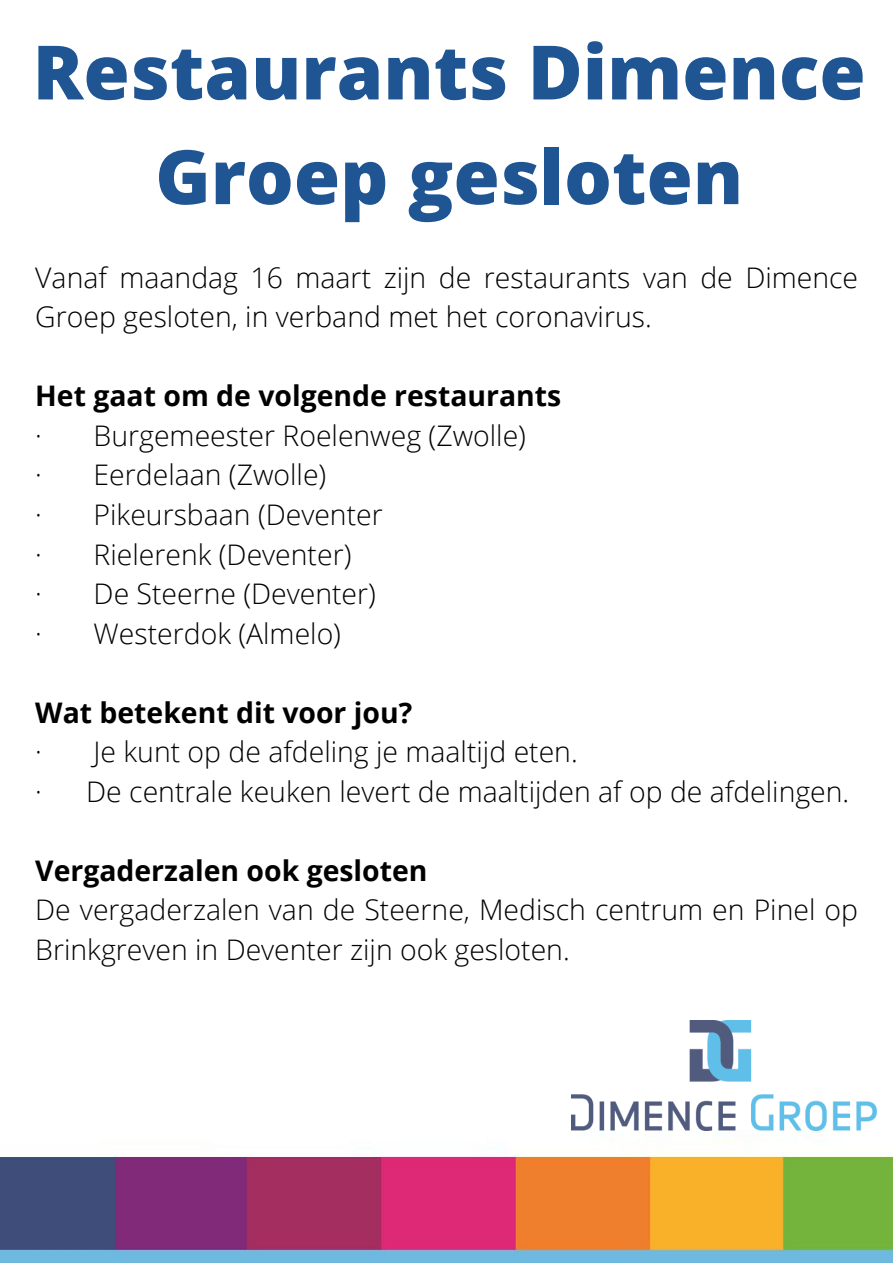
<style>
.page{position:relative;width:893px;height:1263px;background:#fff}
.page>*{position:absolute;margin:0;border:0;box-sizing:border-box;transform-origin:0 0}
.t1{font:800 75px/104.7px "Open Sans";color:#1f5593;text-align:center}
.t2{font:300 28.35px/39.5px "Open Sans";color:#000}
.t3{font:700 28.35px "Open Sans";color:#000}
</style>
<div class="page">
<img style="left:571px;top:1020px;width:305px;height:111px">
<img style="left:0;top:1155px;width:893px;height:108px">
<h1 class="t1" style="left:33px;top:18px;width:834px">Restaurants Dimence<br>Groep gesloten</h1>
<p class="t2" style="left:35px;top:257px;width:824px">Vanaf maandag 16 maart zijn de restaurants van de Dimence<br>Groep gesloten, in verband met het coronavirus.</p>
<p class="t3" style="left:35px;top:376px;width:527px">Het gaat om de volgende restaurants</p>
<p class="t2" style="left:35px;top:415px;width:492px">· Burgemeester Roelenweg (Zwolle) · Eerdelaan (Zwolle)<br>· Pikeursbaan (Deventer<br>· Rielerenk (Deventer)<br>· De Steerne (Deventer)<br>· Westerdok (Almelo)</p>
<p class="t3" style="left:35px;top:692px;width:378px">Wat betekent dit voor jou?</p>
<p class="t2" style="left:35px;top:731px;width:815px">· Je kunt op de afdeling je maaltijd eten.<br>· De centrale keuken levert de maaltijden af op de afdelingen.</p>
<p class="t3" style="left:35px;top:850px;width:394px">Vergaderzalen ook gesloten</p>
<p class="t2" style="left:35px;top:890px;width:824px">De vergaderzalen van de Steerne, Medisch centrum en Pinel op<br>Brinkgreven in Deventer zijn ook gesloten.</p>
</div>
